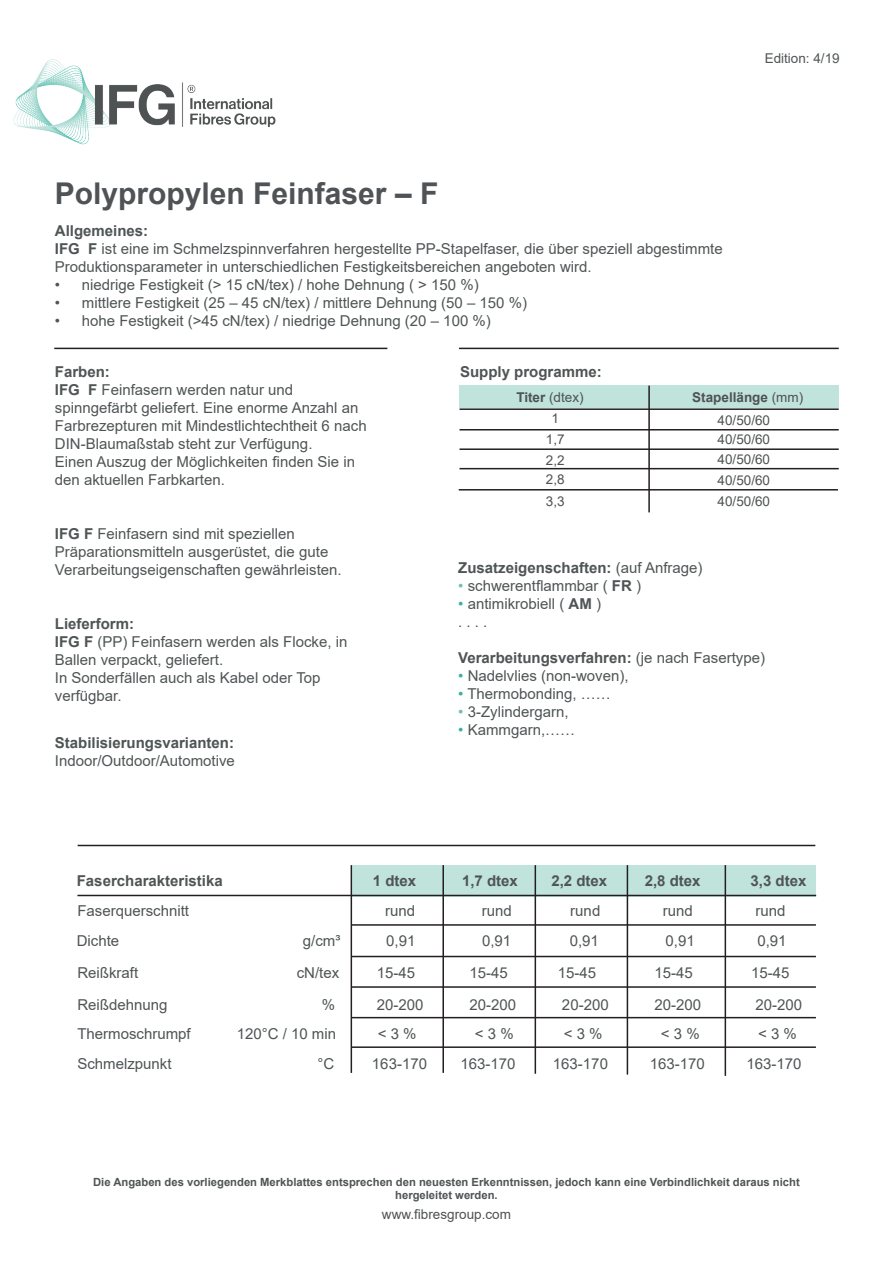
<style>
.page{position:relative;width:893px;height:1263px;background:#fff}
.page>*{position:absolute;margin:0;border:0;box-sizing:border-box;transform-origin:0 0}
.t1{font:700 30px "Arial";color:#505355}
.t2{font:15px/18px "Arial";color:#4f5455}
.t3{font:700 15px "Arial";color:#4f5455}
.t4{font:13.5px/20.2px "Arial";color:#4f5252;text-align:center}
.t5{font:700 13.5px "Arial";color:#4f5252}
.t6{font:13.5px "Arial";color:#4f5455}
.t7{font:700 11.25px/13.5px "Arial";color:#4f5455;text-align:center}
.s1{font-weight:700}
.s2{font-weight:400}
.s3{color:#73bdb2}
.s4{color:#39afa0}
</style>
<div class="page">
<img style="left:13px;top:59px;width:263px;height:86px">
<div style="left:459px;top:386px;width:380px;height:22px;background:#c0e3dc"></div>
<hr style="left:648px;top:386px;width:2px;height:126px;background:#231f20">
<hr style="left:459px;top:429px;width:380px;height:1px;background:#231f20">
<hr style="left:459px;top:448px;width:380px;height:2px;background:#231f20">
<hr style="left:459px;top:468px;width:380px;height:1px;background:#231f20">
<hr style="left:459px;top:408px;width:380px;height:2px;background:#231f20">
<hr style="left:54px;top:348px;width:333px;height:1px;background:#231f20">
<hr style="left:459px;top:348px;width:380px;height:1px;background:#231f20">
<hr style="left:78px;top:845px;width:737px;height:1px;background:#231f20">
<hr style="left:459px;top:489px;width:379px;height:1px;background:#231f20">
<div style="left:352px;top:865px;width:464px;height:31px;background:#c0e3dc"></div>
<hr style="left:351px;top:865px;width:1px;height:208px;background:#231f20">
<hr style="left:535px;top:865px;width:1px;height:209px;background:#231f20">
<hr style="left:627px;top:865px;width:1px;height:209px;background:#231f20">
<hr style="left:725px;top:865px;width:1px;height:211px;background:#231f20">
<hr style="left:351px;top:924px;width:465px;height:2px;background:#231f20">
<hr style="left:351px;top:956px;width:465px;height:1px;background:#231f20">
<hr style="left:351px;top:986px;width:465px;height:2px;background:#231f20">
<hr style="left:351px;top:1017px;width:465px;height:1px;background:#231f20">
<hr style="left:351px;top:1046px;width:465px;height:2px;background:#231f20">
<hr style="left:77px;top:895px;width:739px;height:1px;background:#231f20">
<hr style="left:442px;top:865px;width:2px;height:208px;background:#231f20">
<p class="t6" style="left:765px;top:49px;width:77px">Edition: 4/19</p>
<h1 class="t1" style="left:55px;top:172px;width:385px">Polypropylen Feinfaser – F</h1>
<p class="t2" style="left:55px;top:222px;width:669px"><span class="s1">Allgemeines:<br>IFG F</span> ist eine im Schmelzspinnverfahren hergestellte PP-Stapelfaser, die über speziell abgestimmte<br>Produktionsparameter in unterschiedlichen Festigkeitsbereichen angeboten wird.</p>
<p class="t2" style="left:55px;top:276px;width:425px">• niedrige Festigkeit (&gt; 15 cN/tex) / hohe Dehnung ( &gt; 150 %)</p>
<p class="t2" style="left:55px;top:294px;width:474px">• mittlere Festigkeit (25 – 45 cN/tex) / mittlere Dehnung (50 – 150 %)</p>
<p class="t2" style="left:55px;top:312px;width:437px">• hohe Festigkeit (&gt;45 cN/tex) / niedrige Dehnung (20 – 100 %)</p>
<p class="t2" style="left:55px;top:363px;width:313px"><span class="s1">Farben:<br>IFG F</span> Feinfasern werden natur und spinngefärbt geliefert. Eine enorme Anzahl an Farbrezepturen mit Mindestlichtechtheit 6 nach DIN-Blaumaßstab steht zur Verfügung.<br>Einen Auszug der Möglichkeiten finden Sie in den aktuellen Farbkarten.</p>
<p class="t2" style="left:55px;top:525px;width:288px"><span class="s1">IFG F</span> Feinfasern sind mit speziellen<br>Präparationsmitteln ausgerüstet, die gute<br>Verarbeitungseigenschaften gewährleisten.</p>
<p class="t2" style="left:55px;top:615px;width:294px"><span class="s1">Lieferform:<br>IFG F</span> (PP) Feinfasern werden als Flocke, in<br>Ballen verpackt, geliefert.<br>In Sonderfällen auch als Kabel oder Top verfügbar.</p>
<p class="t3" style="left:55px;top:732px;width:181px">Stabilisierungsvarianten:</p>
<p class="t2" style="left:55px;top:751px;width:182px">Indoor/Outdoor/Automotive</p>
<p class="t3" style="left:460px;top:361px;width:143px">Supply programme:</p>
<p class="t4" style="left:546px;top:407px;width:20px;line-height:21.6px">1<br>1,7</p>
<p class="t4" style="left:546px;top:450px;width:20px;line-height:19.8px;text-align:left">2,2<br>2,8</p>
<p class="t4" style="left:516px;top:387px;width:69px"><span class="s1">Titer</span> (dtex)</p>
<p class="t5" style="left:692px;top:388px;width:113px">Stapellänge <span class="s2">(mm)</span></p>
<p class="t4" style="left:718px;top:410px;width:54px;text-align:justify">40/50/60<br>40/50/60<br>40/50/60<br>40/50/60</p>
<p class="t4" style="left:546px;top:491px;width:20px">3,3</p>
<p class="t4" style="left:718px;top:491px;width:54px">40/50/60</p>
<p class="t3" style="left:458px;top:557px;width:246px">Zusatzeigenschaften: <span class="s2">(auf Anfrage)</span></p>
<p class="t2" style="left:458px;top:577px;width:184px"><span class="s3">•</span> schwerentflammbar ( <span class="s1">FR</span> )</p>
<p class="t2" style="left:458px;top:595px;width:144px"><span class="s4">•</span> antimikrobiell ( <span class="s1">AM</span> ) . . . .</p>
<p class="t3" style="left:458px;top:647px;width:308px">Verarbeitungsverfahren: <span class="s2">(je nach Fasertype)</span></p>
<p class="t2" style="left:458px;top:667px;width:172px"><span class="s4">•</span> Nadelvlies (non-woven),</p>
<p class="t2" style="left:458px;top:685px;width:154px"><span class="s4">•</span> Thermobonding, ……</p>
<p class="t2" style="left:458px;top:703px;width:112px"><span class="s3">•</span> 3-Zylindergarn,</p>
<p class="t2" style="left:458px;top:721px;width:118px"><span class="s4">•</span> Kammgarn,……</p>
<p class="t3" style="left:77px;top:870px;width:147px">Fasercharakteristika</p>
<p class="t3" style="left:373px;top:870px;width:45px">1 dtex</p>
<p class="t3" style="left:462px;top:870px;width:57px">1,7 dtex</p>
<p class="t3" style="left:551px;top:870px;width:57px">2,2 dtex</p>
<p class="t3" style="left:645px;top:870px;width:57px">2,8 dtex</p>
<p class="t3" style="left:751px;top:870px;width:57px">3,3 dtex</p>
<p class="t2" style="left:77px;top:902px;width:113px">Faserquerschnitt</p>
<p class="t2" style="left:385px;top:902px;width:32px">rund</p>
<p class="t2" style="left:482px;top:902px;width:32px">rund</p>
<p class="t2" style="left:570px;top:902px;width:32px">rund</p>
<p class="t2" style="left:663px;top:902px;width:32px">rund</p>
<p class="t2" style="left:755px;top:902px;width:32px">rund</p>
<p class="t2" style="left:77px;top:931px;width:44px">Dichte</p>
<p class="t2" style="left:303px;top:931px;width:39px">g/cm³</p>
<p class="t2" style="left:386px;top:931px;width:31px">0,91</p>
<p class="t2" style="left:482px;top:931px;width:31px">0,91</p>
<p class="t2" style="left:570px;top:931px;width:31px">0,91</p>
<p class="t2" style="left:666px;top:931px;width:31px">0,91</p>
<p class="t2" style="left:757px;top:931px;width:31px">0,91</p>
<p class="t2" style="left:77px;top:964px;width:62px">Reißkraft</p>
<p class="t2" style="left:297px;top:964px;width:44px">cN/tex</p>
<p class="t2" style="left:377px;top:964px;width:40px">15-45</p>
<p class="t2" style="left:469px;top:964px;width:40px">15-45</p>
<p class="t2" style="left:558px;top:964px;width:40px">15-45</p>
<p class="t2" style="left:654px;top:964px;width:40px">15-45</p>
<p class="t2" style="left:751px;top:964px;width:40px">15-45</p>
<p class="t2" style="left:77px;top:996px;width:92px">Reißdehnung</p>
<p class="t2" style="left:322px;top:996px;width:15px">%</p>
<p class="t2" style="left:377px;top:996px;width:48px">20-200</p>
<p class="t2" style="left:469px;top:996px;width:48px">20-200</p>
<p class="t2" style="left:562px;top:996px;width:48px">20-200</p>
<p class="t2" style="left:655px;top:996px;width:48px">20-200</p>
<p class="t2" style="left:755px;top:996px;width:48px">20-200</p>
<p class="t2" style="left:77px;top:1024px;width:115px">Thermoschrumpf</p>
<p class="t2" style="left:237px;top:1024px;width:101px">120°C / 10 min</p>
<p class="t2" style="left:378px;top:1024px;width:40px">&lt; 3 %</p>
<p class="t2" style="left:475px;top:1024px;width:40px">&lt; 3 %</p>
<p class="t2" style="left:564px;top:1024px;width:40px">&lt; 3 %</p>
<p class="t2" style="left:661px;top:1024px;width:40px">&lt; 3 %</p>
<p class="t2" style="left:758px;top:1024px;width:40px">&lt; 3 %</p>
<p class="t2" style="left:77px;top:1054px;width:96px">Schmelzpunkt</p>
<p class="t2" style="left:318px;top:1054px;width:18px">°C</p>
<p class="t2" style="left:372px;top:1054px;width:57px">163-170</p>
<p class="t2" style="left:460px;top:1054px;width:57px">163-170</p>
<p class="t2" style="left:553px;top:1054px;width:57px">163-170</p>
<p class="t2" style="left:650px;top:1054px;width:57px">163-170</p>
<p class="t2" style="left:746px;top:1054px;width:57px">163-170</p>
<p class="t7" style="left:93px;top:1175px;width:708px">Die Angaben des vorliegenden Merkblattes entsprechen den neuesten Erkenntnissen, jedoch kann eine Verbindlichkeit daraus nicht hergeleitet werden.</p>
<p class="t4" style="left:382px;top:1203px;width:131px">www.fibresgroup.com</p>
</div>
